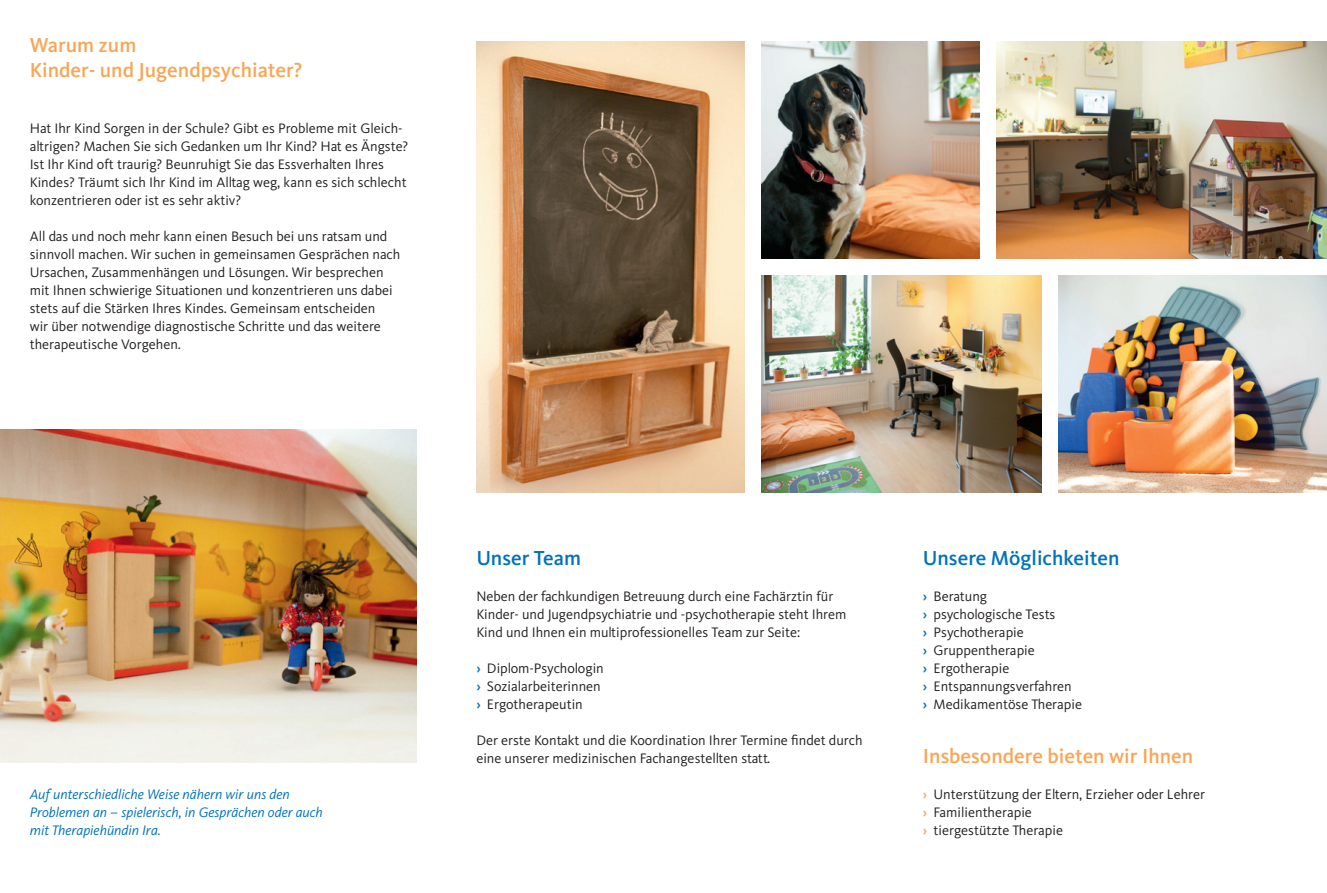
<style>
.page{position:relative;width:1327px;height:893px;background:#fff}
.page>*{position:absolute;margin:0;border:0;box-sizing:border-box;transform-origin:0 0}
.t1{font:500 21px/25.2px "Kievit";color:#f9a654}
.t2{font:500 21px "Kievit";color:#0072bc}
.t3{font:14.25px/18px "Kievit";color:#231f20}
.t4{font:italic 14.25px/18px "Kievit";color:#0072bc}
.s1{font-weight:500;color:#0072bc}
.s2{font-weight:500;color:#f9a654}
</style>
<div class="page">
<img style="left:476px;top:41px;width:268px;height:452px">
<img style="left:761px;top:276px;width:280px;height:217px">
<img style="left:1058px;top:276px;width:269px;height:217px">
<img style="left:0;top:430px;width:417px;height:333px">
<img style="left:996px;top:41px;width:331px;height:218px">
<img style="left:761px;top:41px;width:218px;height:218px">
<h1 class="t1" style="left:30px;top:32px;width:274px">Warum zum<br>Kinder- und Jugendpsychiater?</h1>
<p class="t3" style="left:30px;top:119px;width:380px">Hat Ihr Kind Sorgen in der Schule? Gibt es Probleme mit Gleich&shy;altrigen? Machen Sie sich Gedanken um Ihr Kind? Hat es Ängste?<br>Ist Ihr Kind oft traurig? Beunruhigt Sie das Essverhalten Ihres Kindes? Träumt sich Ihr Kind im Alltag weg, kann es sich schlecht konzentrieren oder ist es sehr aktiv?</p>
<p class="t3" style="left:30px;top:227px;width:372px">All das und noch mehr kann einen Besuch bei uns ratsam und sinnvoll machen. Wir suchen in gemeinsamen Gesprächen nach Ursachen, Zusammenhängen und Lösungen. Wir besprechen mit Ihnen schwierige Situationen und konzentrieren uns dabei stets auf die Stärken Ihres Kindes. Gemeinsam entscheiden<br>wir über notwendige diagnostische Schritte und das weitere therapeutische Vorgehen.</p>
<p class="t4" style="left:30px;top:785px;width:294px">Auf unterschiedliche Weise nähern wir uns den<br>Problemen an – spielerisch, in Gesprächen oder auch mit Therapiehündin Ira.</p>
<h1 class="t2" style="left:476px;top:545px;width:106px">Unser Team</h1>
<p class="t3" style="left:476px;top:587px;width:372px">Neben der fachkundigen Betreuung durch eine Fachärztin für<br>Kinder- und Jugendpsychiatrie und -psychotherapie steht Ihrem<br>Kind und Ihnen ein multiprofessionelles Team zur Seite:</p>
<p class="t3" style="left:476px;top:659px;width:129px"><span class="s1">›</span> Diplom-Psychologin <span class="s1">›</span> Sozialarbeiterinnen <span class="s1">›</span> Ergotherapeutin</p>
<p class="t3" style="left:476px;top:731px;width:388px">Der erste Kontakt und die Koordination Ihrer Termine findet durch eine unserer medizinischen Fachangestellten statt.</p>
<h1 class="t2" style="left:923px;top:545px;width:198px">Unsere Möglichkeiten</h1>
<p class="t3" style="left:923px;top:587px;width:161px"><span class="s1">›</span> Beratung<br><span class="s1">›</span> psychologische Tests<br><span class="s1">›</span> Psychotherapie<br><span class="s1">›</span> Gruppentherapie<br><span class="s1">›</span> Ergotherapie<br><span class="s1">›</span> Entspannungsverfahren<br><span class="s1">›</span> Medikamentöse Therapie</p>
<h1 class="t1" style="left:923px;top:743px;width:272px">Insbesondere bieten wir Ihnen</h1>
<p class="t3" style="left:923px;top:785px;width:283px"><span class="s2">›</span> Unterstützung der Eltern, Erzieher oder Lehrer <span class="s2">›</span> Familientherapie<br><span class="s2">›</span> tiergestützte Therapie</p>
</div>
